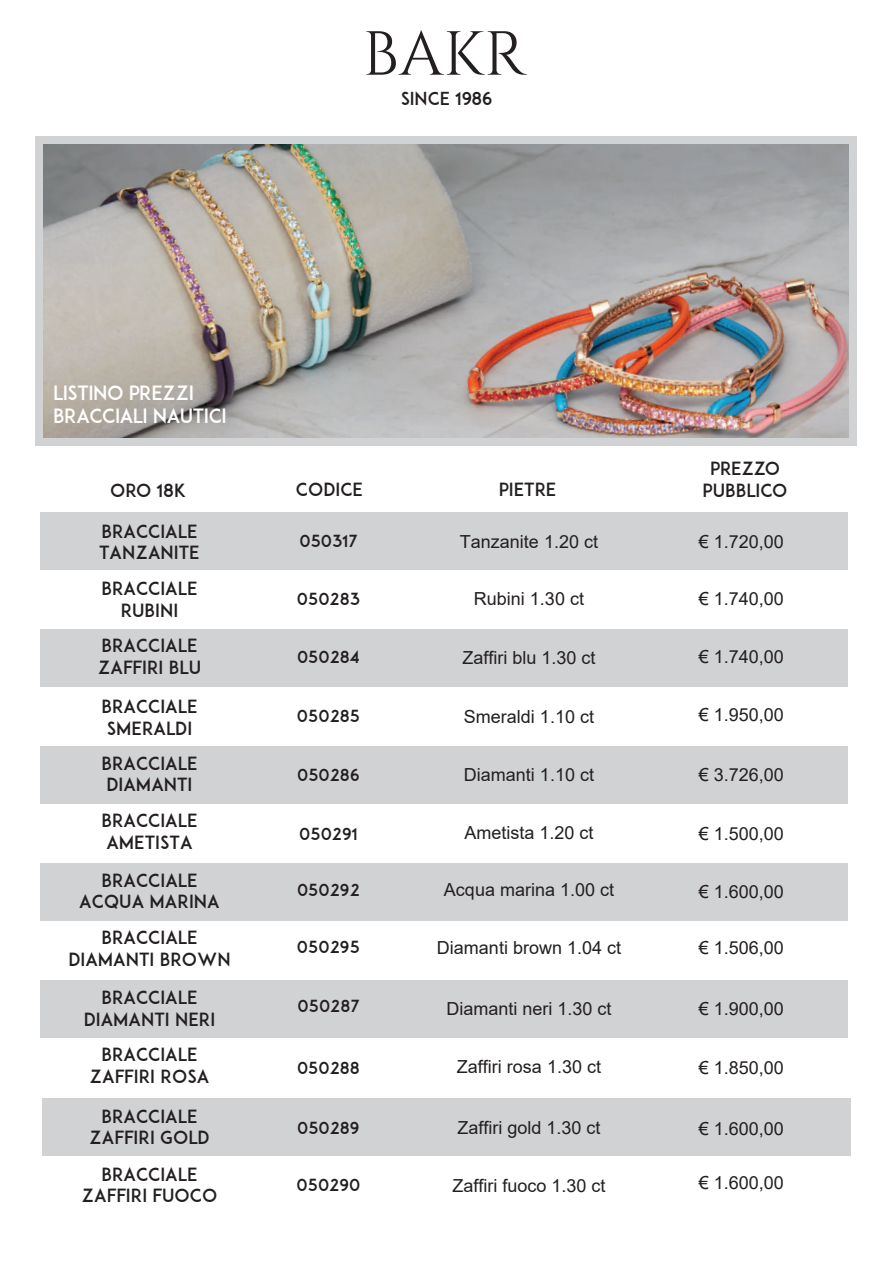
<style>
.page{position:relative;width:893px;height:1263px;background:#fff}
.page>*{position:absolute;margin:0;border:0;box-sizing:border-box;transform-origin:0 0}
.t1{font:19.5px/23.4px "ADAM.CGPRO";letter-spacing:-.02em;color:#fff}
.t2{font:18px "Arial";color:#231f20}
.t3{font:18px/21.6px "ADAM.CGPRO";color:#231f20;text-align:center}
.t4{font:17.7px "ADAM.CGPRO";color:#231f20}
.t5{font:16.5px "ADAM.CGPRO";color:#231f20}
</style>
<div class="page">
<img style="left:42px;top:143px;width:807px;height:295px">
<div style="left:43px;top:1098px;width:807px;height:58px;background:#d1d2d4"></div>
<div style="left:42px;top:136px;width:807px;height:7px;background:#d1d2d4"></div>
<div style="left:849px;top:136px;width:8px;height:310px;background:#d1d2d4"></div>
<div style="left:35px;top:136px;width:7px;height:310px;background:#d1d2d4"></div>
<div style="left:42px;top:438px;width:807px;height:8px;background:#d1d2d4"></div>
<div style="left:40px;top:512px;width:807px;height:58px;background:#d1d2d4"></div>
<div style="left:40px;top:629px;width:807px;height:57px;background:#d1d2d4"></div>
<div style="left:40px;top:746px;width:807px;height:57px;background:#d1d2d4"></div>
<div style="left:40px;top:863px;width:807px;height:57px;background:#d1d2d4"></div>
<div style="left:41px;top:980px;width:807px;height:57px;background:#d1d2d4"></div>
<svg style="left:366px;top:30px;width:161px;height:45px"></svg>
<p class="t4" style="left:401px;top:88px;width:93px">SINCE 1986</p>
<p class="t1" style="left:53px;top:380px;width:175px">LISTINO PREZZI<br>BRACCIALI NAUTICI</p>
<p class="t3" style="left:110px;top:479px;width:78px">ORO 18K</p>
<p class="t3" style="left:296px;top:478px;width:69px">CODICE</p>
<p class="t3" style="left:499px;top:479px;width:59px">PIETRE</p>
<p class="t3" style="left:99px;top:520px;width:102px;text-align:left">BRACCIALE<br>TANZANITE</p>
<p class="t3" style="left:101px;top:578px;width:98px">BRACCIALE<br>RUBINI</p>
<p class="t2" style="left:474px;top:587px;width:112px">Rubini 1.30 ct</p>
<p class="t3" style="left:98px;top:635px;width:105px;text-align:left">BRACCIALE<br>ZAFFIRI BLU</p>
<p class="t5" style="left:299px;top:531px;width:60px">050317</p>
<p class="t2" style="left:460px;top:530px;width:140px">Tanzanite 1.20 ct</p>
<p class="t5" style="left:297px;top:589px;width:65px">050283</p>
<p class="t5" style="left:297px;top:647px;width:64px">050284</p>
<p class="t2" style="left:462px;top:645px;width:135px">Zaffiri blu 1.30 ct</p>
<p class="t3" style="left:101px;top:696px;width:98px;text-align:left">BRACCIALE<br>SMERALDI</p>
<p class="t5" style="left:297px;top:706px;width:65px">050285</p>
<p class="t2" style="left:464px;top:704px;width:132px">Smeraldi 1.10 ct</p>
<p class="t3" style="left:101px;top:752px;width:98px;text-align:left">BRACCIALE<br>DIAMANTI</p>
<p class="t2" style="left:464px;top:762px;width:132px">Diamanti 1.10 ct</p>
<p class="t5" style="left:297px;top:765px;width:64px">050286</p>
<p class="t3" style="left:101px;top:810px;width:98px;text-align:left">BRACCIALE<br>AMETISTA</p>
<p class="t5" style="left:299px;top:824px;width:60px">050291</p>
<p class="t2" style="left:464px;top:821px;width:131px">Ametista 1.20 ct</p>
<p class="t3" style="left:79px;top:869px;width:142px">BRACCIALE<br>ACQUA MARINA</p>
<p class="t2" style="left:444px;top:878px;width:172px">Acqua marina 1.00 ct</p>
<p class="t3" style="left:68px;top:927px;width:164px">BRACCIALE<br>DIAMANTI BROWN</p>
<p class="t5" style="left:297px;top:936px;width:65px">050295</p>
<p class="t2" style="left:437px;top:935px;width:186px">Diamanti brown 1.04 ct</p>
<p class="t3" style="left:84px;top:987px;width:133px">BRACCIALE<br>DIAMANTI NERI</p>
<p class="t2" style="left:446px;top:996px;width:167px">Diamanti neri 1.30 ct</p>
<p class="t3" style="left:90px;top:1044px;width:121px">BRACCIALE<br>ZAFFIRI ROSA</p>
<p class="t5" style="left:297px;top:880px;width:64px">050292</p>
<p class="t5" style="left:298px;top:996px;width:63px">050287</p>
<p class="t2" style="left:457px;top:1055px;width:146px">Zaffiri rosa 1.30 ct</p>
<p class="t5" style="left:297px;top:1058px;width:64px">050288</p>
<p class="t3" style="left:89px;top:1105px;width:122px">BRACCIALE<br>ZAFFIRI GOLD</p>
<p class="t3" style="left:82px;top:1163px;width:137px">BRACCIALE<br>ZAFFIRI FUOCO</p>
<p class="t5" style="left:297px;top:1118px;width:64px">050289</p>
<p class="t2" style="left:457px;top:1115px;width:145px">Zaffiri gold 1.30 ct</p>
<p class="t5" style="left:296px;top:1175px;width:66px">050290</p>
<p class="t2" style="left:452px;top:1173px;width:155px">Zaffiri fuoco 1.30 ct</p>
<p class="t3" style="left:703px;top:457px;width:86px">PREZZO<br>PUBBLICO</p>
<p class="t2" style="left:699px;top:529px;width:87px">€ 1.720,00</p>
<p class="t2" style="left:699px;top:587px;width:87px">€ 1.740,00</p>
<p class="t2" style="left:699px;top:644px;width:87px">€ 1.740,00</p>
<p class="t2" style="left:699px;top:702px;width:87px">€ 1.950,00</p>
<p class="t2" style="left:699px;top:762px;width:87px">€ 3.726,00</p>
<p class="t2" style="left:699px;top:821px;width:87px">€ 1.500,00</p>
<p class="t2" style="left:699px;top:879px;width:87px">€ 1.600,00</p>
<p class="t2" style="left:699px;top:935px;width:87px">€ 1.506,00</p>
<p class="t2" style="left:699px;top:996px;width:87px">€ 1.900,00</p>
<p class="t2" style="left:699px;top:1055px;width:87px">€ 1.850,00</p>
<p class="t2" style="left:699px;top:1116px;width:87px">€ 1.600,00</p>
<p class="t2" style="left:699px;top:1170px;width:87px">€ 1.600,00</p>
</div>
